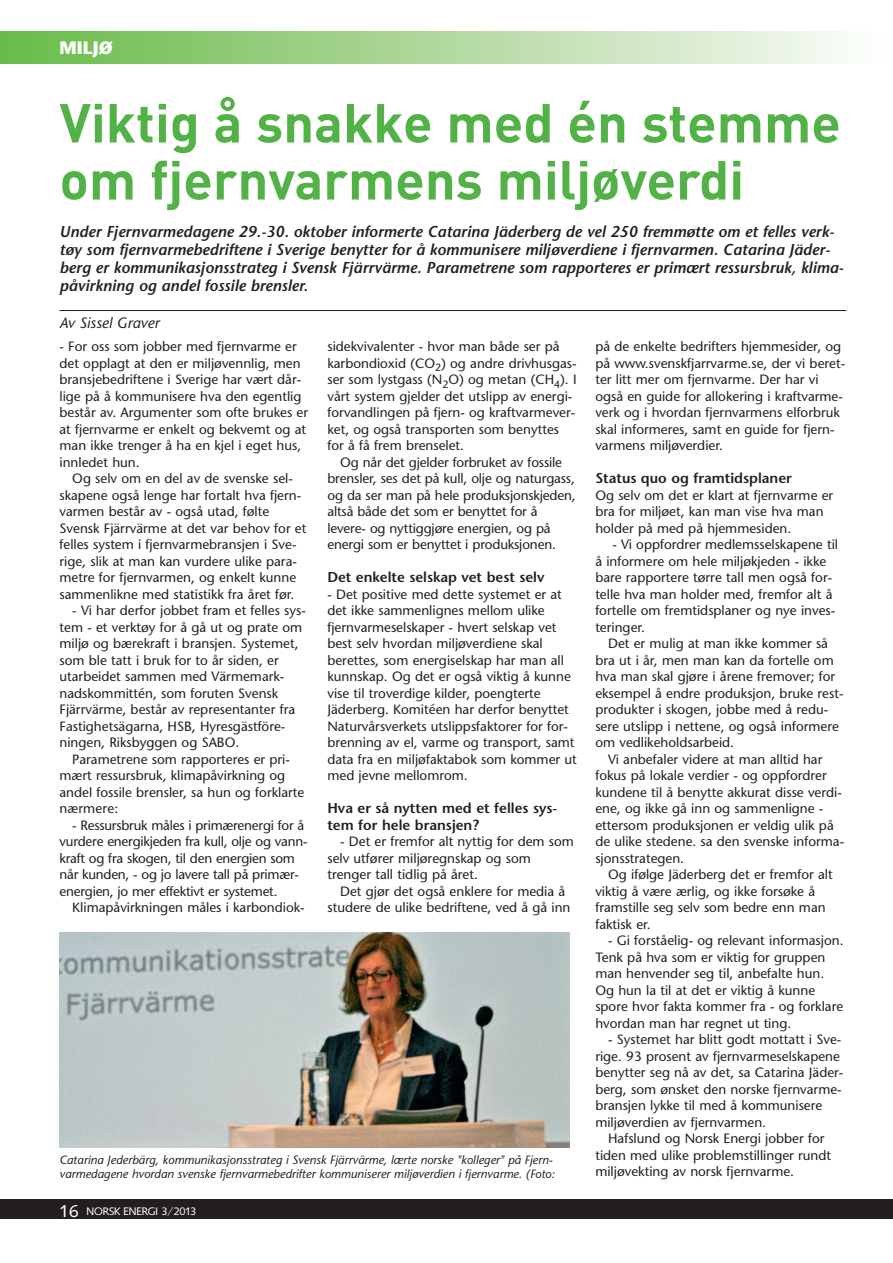
<style>
.page{position:relative;width:893px;height:1263px;background:#fff}
.page>*{position:absolute;margin:0;border:0;box-sizing:border-box;transform-origin:0 0}
.t1{font:700 54px/57px "DIN";color:#53b247}
.t2{font:700 18px "Stone Sans";color:#fff}
.t3{font:italic 600 15.75px/18px "Stone Sans";color:#231f20}
.t4{font:italic 15px "Stone Sans";color:#231f20}
.t5{font:600 14.25px/16.5px "Stone Sans";color:#231f20}
.t6{font:13.5px/16.5px "Stone Sans";color:#231f20}
.t7{font:italic 12px/13.5px "Stone Sans";color:#231f20}
.t8{font:10.5px "Saxony";color:#fff}
.s1{font-size:16.5px}
</style>
<div class="page">
<div style="left:0;top:1199px;width:893px;height:19px;background:#231f20"></div>
<img style="left:0;top:32px;width:842px;height:32px">
<img style="left:60px;top:932px;width:509px;height:216px">
<hr style="left:60px;top:310px;width:786px;height:1px;background:#231f20">
<h2 class="t2" style="left:60px;top:41px;width:55px">MILJØ</h2>
<h1 class="t1" style="left:60px;top:93px;width:783px">Viktig å snakke med én stemme om fjernvarmens miljøverdi</h1>
<p class="t3" style="left:60px;top:224px;width:786px">Under Fjernvarmedagene 29.-30. oktober informerte Catarina Jäderberg de vel 250 fremmøtte om et felles verk&shy;tøy som fjernvarmebedriftene i Sverige benytter for å kommunisere miljøverdiene i fjernvarmen. Catarina Jäder&shy;berg er kommunikasjonsstrateg i Svensk Fjärrvärme. Parametrene som rapporteres er primært ressursbruk, klima&shy;påvirkning og andel fossile brensler.</p>
<p class="t4" style="left:60px;top:316px;width:101px">Av Sissel Graver</p>
<p class="t6" style="left:60px;top:339px;width:250px">- For oss som jobber med fjernvarme er det opplagt at den er miljøvennlig, men bransjebedriftene i Sverige har vært dår&shy;lige på å kommunisere hva den egentlig består av. Argumenter som ofte brukes er at fjernvarme er enkelt og bekvemt og at man ikke trenger å ha en kjel i eget hus, innledet hun.</p>
<p class="t6" style="left:60px;top:471px;width:248px;text-indent:13px">Og selv om en del av de svenske sel&shy;skapene også lenge har fortalt hva fjern&shy;varmen består av - også utad, følte Svensk Fjärrvärme at det var behov for et felles system i fjernvarmebransjen i Sve&shy;rige, slik at man kan vurdere ulike para&shy;metre for fjernvarmen, og enkelt kunne sammenlikne med statistikk fra året før.</p>
<p class="t6" style="left:60px;top:603px;width:248px;text-indent:13px">- Vi har derfor jobbet fram et felles sys&shy;tem - et verktøy for å gå ut og prate om miljø og bærekraft i bransjen. Systemet, som ble tatt i bruk for to år siden, er utarbeidet sammen med Värmemark&shy;nadskommittén, som foruten Svensk Fjärrvärme, består av representanter fra Fastighetsägarna, HSB, Hyresgästföre&shy;ningen, Riksbyggen og SABO.</p>
<p class="t6" style="left:60px;top:752px;width:246px;text-indent:13px">Parametrene som rapporteres er pri&shy;mært ressursbruk, klimapåvirkning og andel fossile brensler, sa hun og forklarte nærmere:</p>
<p class="t6" style="left:60px;top:818px;width:250px;text-indent:13px">- Ressursbruk måles i primærenergi for å vurdere energikjeden fra kull, olje og vann&shy;kraft og fra skogen, til den energien som når kunden, - og jo lavere tall på primær&shy;energien, jo mer effektivt er systemet.</p>
<p class="t6" style="left:72px;top:900px;width:234px">Klimapåvirkningen måles i karbondiok-</p>
<p class="t6" style="left:327px;top:339px;width:251px">sidekvivalenter - hvor man både ser på karbondioxid (CO<sub>2</sub>) og andre drivhusgas&shy;ser som lystgass (N<sub>2</sub>O) og metan (CH<sub>4</sub>). I vårt system gjelder det utslipp av energi&shy;forvandlingen på fjern- og kraftvarmever&shy;ket, og også transporten som benyttes for å få frem brenselet.</p>
<p class="t6" style="left:327px;top:455px;width:250px;text-indent:13px">Og når det gjelder forbruket av fossile brensler, ses det på kull, olje og naturgass, og da ser man på hele produksjonskjeden, altså både det som er benyttet for å levere- og nyttiggjøre energien, og på energi som er benyttet i produksjonen.</p>
<p class="t5" style="left:327px;top:570px;width:219px">Det enkelte selskap vet best selv</p>
<p class="t6" style="left:327px;top:587px;width:251px">- Det positive med dette systemet er at det ikke sammenlignes mellom ulike fjernvarmeselskaper - hvert selskap vet best selv hvordan miljøverdiene skal berettes, som energiselskap har man all kunnskap. Og det er også viktig å kunne vise til troverdige kilder, poengterte Jäderberg. Komitéen har derfor benyttet Naturvårsverkets utslippsfaktorer for for&shy;brenning av el, varme og transport, samt data fra en miljøfaktabok som kommer ut med jevne mellomrom.</p>
<p class="t5" style="left:327px;top:801px;width:231px">Hva er så nytten med et felles sys&shy;tem for hele bransjen?</p>
<p class="t6" style="left:327px;top:834px;width:248px;text-indent:13px">- Det er fremfor alt nyttig for dem som selv utfører miljøregnskap og som trenger tall tidlig på året.</p>
<p class="t6" style="left:327px;top:884px;width:245px;text-align:center">Det gjør det også enklere for media å studere de ulike bedriftene, ved å gå inn</p>
<p class="t7" style="left:60px;top:1155px;width:497px">Catarina Jederbärg, kommunikasjonsstrateg i Svensk Fjärrvärme, lærte norske "kolleger" på Fjern&shy;varmedagene hvordan svenske fjernvarmebedrifter kommuniserer miljøverdien i fjernvarme. (Foto:</p>
<p class="t8" style="left:60px;top:1205px;width:138px"><span class="s1">16</span> NORSK ENERGI 3/2013</p>
<p class="t6" style="left:595px;top:339px;width:251px">på de enkelte bedrifters hjemmesider, og på www.svenskfjarrvarme.se, der vi beret&shy;ter litt mer om fjernvarme. Der har vi også en guide for allokering i kraftvarme&shy;verk og i hvordan fjernvarmens elforbruk skal informeres, samt en guide for fjern&shy;varmens miljøverdier.</p>
<p class="t5" style="left:595px;top:471px;width:198px">Status quo og framtidsplaner</p>
<p class="t6" style="left:595px;top:488px;width:239px">Og selv om det er klart at fjernvarme er bra for miljøet, kan man vise hva man holder på med på hjemmesiden.</p>
<p class="t6" style="left:595px;top:537px;width:244px;text-indent:17px">- Vi oppfordrer medlemsselskapene til å informere om hele miljøkjeden - ikke bare rapportere tørre tall men også for&shy;telle hva man holder med, fremfor alt å fortelle om fremtidsplaner og nye inves&shy;teringer.</p>
<p class="t6" style="left:608px;top:636px;width:221px">Det er mulig at man ikke kommer så</p>
<p class="t6" style="left:595px;top:653px;width:240px">bra ut i år, men man kan da fortelle om</p>
<p class="t6" style="left:595px;top:669px;width:241px">hva man skal gjøre i årene fremover; for</p>
<p class="t6" style="left:595px;top:686px;width:250px">eksempel å endre produksjon, bruke rest-</p>
<p class="t6" style="left:595px;top:702px;width:235px">produkter i skogen, jobbe med å redu-</p>
<p class="t6" style="left:595px;top:719px;width:245px">sere utslipp i nettene, og også informere</p>
<p class="t6" style="left:595px;top:735px;width:140px">om vedlikeholdsarbeid.</p>
<p class="t6" style="left:608px;top:752px;width:216px">Vi anbefaler videre at man alltid har</p>
<p class="t6" style="left:595px;top:768px;width:233px">fokus på lokale verdier - og oppfordrer</p>
<p class="t6" style="left:595px;top:785px;width:248px">kundene til å benytte akkurat disse verdi-</p>
<p class="t6" style="left:595px;top:801px;width:230px">ene, og ikke gå inn og sammenligne -</p>
<p class="t6" style="left:595px;top:818px;width:240px">ettersom produksjonen er veldig ulik på</p>
<p class="t6" style="left:595px;top:834px;width:250px">de ulike stedene. sa den svenske informa-</p>
<p class="t6" style="left:595px;top:851px;width:90px">sjonsstrategen.</p>
<p class="t6" style="left:608px;top:867px;width:226px">Og ifølge Jäderberg det er fremfor alt</p>
<p class="t6" style="left:595px;top:884px;width:221px">viktig å være ærlig, og ikke forsøke å</p>
<p class="t6" style="left:595px;top:900px;width:232px">framstille seg selv som bedre enn man</p>
<p class="t6" style="left:595px;top:917px;width:57px">faktisk er.</p>
<p class="t6" style="left:595px;top:933px;width:250px;text-indent:13px">- Gi forståelig- og relevant informasjon.<br>Tenk på hva som er viktig for gruppen man henvender seg til, anbefalte hun.<br>Og hun la til at det er viktig å kunne spore hvor fakta kommer fra - og forklare hvordan man har regnet ut ting.</p>
<p class="t6" style="left:595px;top:1032px;width:250px;text-indent:13px">- Systemet har blitt godt mottatt i Sve&shy;rige. 93 prosent av fjernvarmeselskapene benytter seg nå av det, sa Catarina Jäder&shy;berg, som ønsket den norske fjernvarme&shy;bransjen lykke til med å kommunisere miljøverdien av fjernvarmen.</p>
<p class="t6" style="left:595px;top:1131px;width:237px;text-indent:13px">Hafslund og Norsk Energi jobber for tiden med ulike problemstillinger rundt miljøvekting av norsk fjernvarme.</p>
</div>
